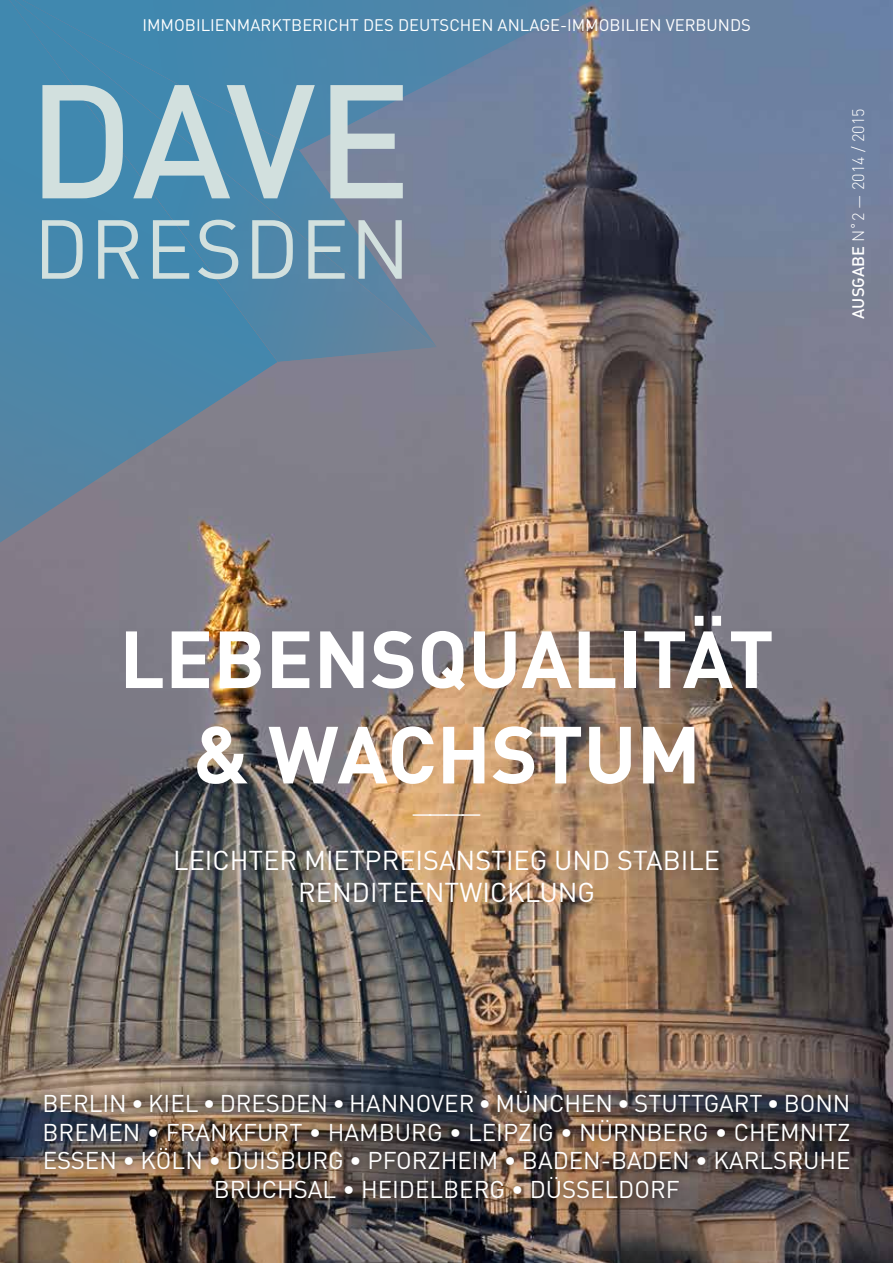
<style>
.page{position:relative;width:893px;height:1263px;background:#fff}
.page>*{position:absolute;margin:0;border:0;box-sizing:border-box;transform-origin:0 0}
.t1{font:159.15px "DIN Medium Alternate";color:#d2e0de}
.t2{font:82.2px "DIN";letter-spacing:.01em;color:#d2e0de}
.t3{font:700 79.5px/95.4px "DIN";color:#fff;text-align:center}
.t4{font:300 36px "DIN";color:#fff}
.t5{font:27px/32.4px "DIN";color:#fff;text-align:center}
.t6{font:24px/28.8px "DIN";color:#fff;text-align:center}
.t7{font:16.5px "DIN";color:#fff}
.t8{font:300 16.5px "DIN";color:#fff}
.s1{font-family:"DIN Medium Alternate";font-weight:400}
</style>
<div class="page">
<img style="left:616px;top:0;width:277px;height:540px">
<img style="left:0;top:540px;width:893px;height:723px">
<svg style="left:437px;top:0;width:179px;height:68px"></svg>
<div style="left:278px;top:0;width:159px;height:68px;background:#4b86ab"></div>
<svg style="left:1px;top:0;width:277px;height:765px;fill:#4686ab"></svg>
<svg style="left:0;top:0;width:1px;height:765px"></svg>
<img style="left:67px;top:68px;width:676px;height:896px">
<div style="left:36px;top:1081px;width:822px;height:127px;background:#000;opacity:.75"></div>
<p class="t7" style="left:142px;top:15px;width:610px">IMMOBILIENMARKTBERICHT DES DEUTSCHEN ANLAGE-IMMOBILIEN VERBUNDS</p>
<h1 class="t1" style="left:28px;top:39px;width:385px">DAVE</h1>
<h2 class="t2" style="left:34px;top:198px;width:378px">DRESDEN</h2>
<p class="t8" style="left:848px;top:319px;width:212px;rotate:-90deg"><span class="s1">AUSGABE</span> N˚2 — 2014 / 2015</p>
<h3 class="t3" style="left:119px;top:608px;width:656px">LEBENSQUALITÄT &amp; WACHSTUM</h3>
<h3 class="t4" style="left:413px;top:775px;width:69px">____</h3>
<p class="t5" style="left:173px;top:843px;width:548px">LEICHTER MIETPREISANSTIEG UND STABILE<br>RENDITEENTWICKLUNG</p>
<p class="t6" style="left:43px;top:1088px;width:810px">BERLIN • KIEL • DRESDEN • HANNOVER • MÜNCHEN • STUTTGART • BONN BREMEN • FRANKFURT • HAMBURG • LEIPZIG • NÜRNBERG • CHEMNITZ ESSEN • KÖLN • DUISBURG • PFORZHEIM • BADEN-BADEN • KARLSRUHE BRUCHSAL • HEIDELBERG • DÜSSELDORF</p>
</div>
